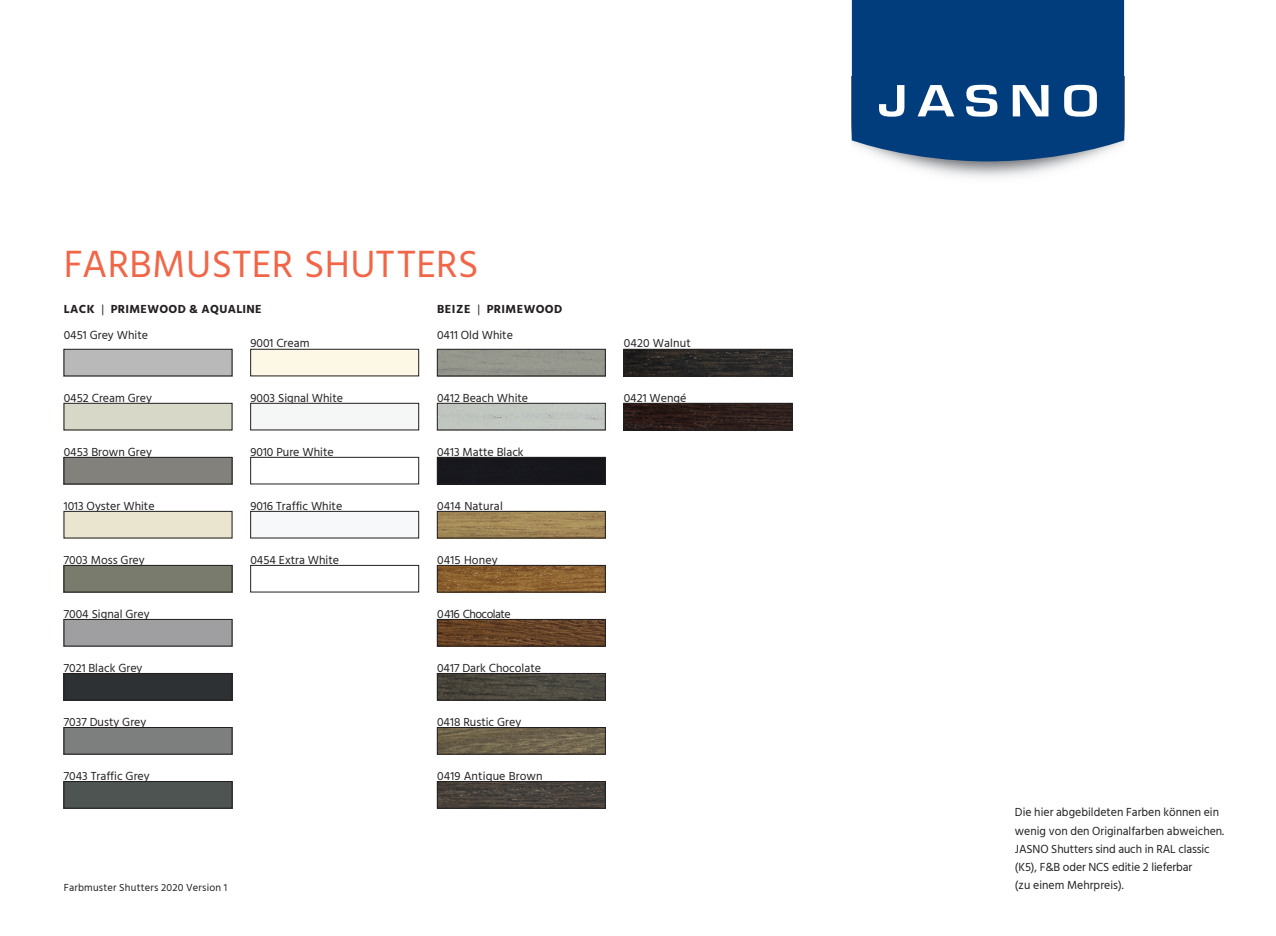
<style>
.page{position:relative;width:1276px;height:936px;background:#fff}
.page>*{position:absolute;margin:0;border:0;box-sizing:border-box;transform-origin:0 0}
.Heading{font:39px "Hind";letter-spacing:.01em;color:#f26648}
.Stalen{font:12px/18px "Hind";color:#231f20}
.Stalen_Heading{font:700 12px/25.8px "Hind";letter-spacing:.025em;color:#231f20}
.Stalen-2{font:700 12px/25.8px "Hind";letter-spacing:.035em;color:#231f20}
.Stalen-3{font:12px "Hind";letter-spacing:-.045em;color:#231f20}
.t1{font:10.5px "Hind";letter-spacing:.02em;color:#231f20}
.s1{font-weight:400}
</style>
<div class="page">
<img style="left:894px;top:161px;width:189px;height:17px">
<svg style="left:852px;top:0;width:272px;height:161px;background:#194f89"></svg>
<div style="left:64px;top:349px;width:168px;height:27px;border:1px solid #231f20"></div>
<div style="left:250px;top:349px;width:169px;height:27px;border:1px solid #231f20"></div>
<div style="left:64px;top:403px;width:168px;height:27px;border:1px solid #231f20"></div>
<div style="left:250px;top:403px;width:169px;height:27px;border:1px solid #231f20"></div>
<div style="left:64px;top:457px;width:168px;height:27px;border:1px solid #231f20"></div>
<div style="left:250px;top:457px;width:169px;height:27px;border:1px solid #231f20"></div>
<div style="left:64px;top:511px;width:168px;height:27px;border:1px solid #231f20"></div>
<div style="left:250px;top:511px;width:169px;height:27px;border:1px solid #231f20"></div>
<div style="left:64px;top:565px;width:168px;height:27px;border:1px solid #231f20"></div>
<div style="left:64px;top:619px;width:168px;height:27px;border:1px solid #231f20"></div>
<div style="left:66px;top:675px;width:164px;height:23px;background:#2d3134"></div>
<div style="left:64px;top:673px;width:168px;height:27px;border:1px solid #231f20"></div>
<div style="left:64px;top:727px;width:168px;height:27px;border:1px solid #231f20"></div>
<div style="left:66px;top:783px;width:164px;height:23px;background:#4e5451"></div>
<div style="left:64px;top:781px;width:168px;height:27px;border:1px solid #231f20"></div>
<div style="left:439px;top:351px;width:164px;height:23px;background:#95968d"></div>
<div style="left:437px;top:349px;width:168px;height:27px;border:1px solid #231f20"></div>
<img style="left:626px;top:351px;width:164px;height:23px">
<div style="left:624px;top:349px;width:168px;height:27px;border:1px solid #231f20"></div>
<div style="left:439px;top:405px;width:164px;height:23px;background:#c1c7c1"></div>
<div style="left:437px;top:403px;width:168px;height:27px;border:1px solid #231f20"></div>
<img style="left:626px;top:405px;width:164px;height:23px">
<div style="left:624px;top:403px;width:168px;height:27px;border:1px solid #231f20"></div>
<div style="left:439px;top:459px;width:164px;height:23px;background:#17171c"></div>
<div style="left:437px;top:457px;width:168px;height:27px;border:1px solid #231f20"></div>
<img style="left:439px;top:513px;width:164px;height:23px">
<div style="left:437px;top:511px;width:168px;height:27px;border:1px solid #231f20"></div>
<img style="left:439px;top:567px;width:164px;height:23px">
<div style="left:437px;top:565px;width:168px;height:27px;border:1px solid #231f20"></div>
<img style="left:439px;top:621px;width:164px;height:23px">
<div style="left:437px;top:619px;width:168px;height:27px;border:1px solid #231f20"></div>
<img style="left:439px;top:675px;width:164px;height:23px">
<div style="left:437px;top:673px;width:168px;height:27px;border:1px solid #231f20"></div>
<img style="left:439px;top:729px;width:164px;height:23px">
<div style="left:437px;top:727px;width:168px;height:27px;border:1px solid #231f20"></div>
<img style="left:439px;top:783px;width:164px;height:23px">
<div style="left:437px;top:781px;width:168px;height:27px;border:1px solid #231f20"></div>
<div style="left:250px;top:565px;width:169px;height:27px;border:1px solid #231f20"></div>
<p class="Heading" style="left:64px;top:238px;width:416px">FARBMUSTER SHUTTERS</p>
<p class="Stalen_Heading" style="left:64px;top:296px;width:199px">LACK <span class="s1">|</span> PRIMEWOOD &amp; AQUALINE<br><span class="s1">0451 Grey White</span></p>
<p class="Stalen-2" style="left:437px;top:296px;width:127px">BEIZE <span class="s1">|</span> PRIMEWOOD<br><span class="s1">0411 Old White</span></p>
<p class="Stalen" style="left:250px;top:335px;width:61px">9001 Cream</p>
<p class="Stalen" style="left:624px;top:335px;width:69px">0420 Walnut</p>
<p class="Stalen" style="left:64px;top:389px;width:90px">0452 Cream Grey</p>
<p class="Stalen" style="left:250px;top:389px;width:94px">9003 Signal White</p>
<p class="Stalen" style="left:437px;top:389px;width:93px">0412 Beach White</p>
<p class="Stalen" style="left:624px;top:389px;width:64px">0421 Wengé</p>
<p class="Stalen" style="left:64px;top:443px;width:90px">0453 Brown Grey</p>
<p class="Stalen" style="left:250px;top:443px;width:85px">9010 Pure White</p>
<p class="Stalen" style="left:437px;top:443px;width:88px">0413 Matte Black</p>
<p class="Stalen" style="left:64px;top:497px;width:92px">1013 Oyster White</p>
<p class="Stalen" style="left:250px;top:497px;width:93px">9016 Traffic White</p>
<p class="Stalen" style="left:437px;top:497px;width:67px">0414 Natural</p>
<p class="Stalen" style="left:64px;top:551px;width:82px">7003 Moss Grey</p>
<p class="Stalen" style="left:250px;top:551px;width:90px">0454 Extra White</p>
<p class="Stalen" style="left:437px;top:551px;width:62px">0415 Honey</p>
<p class="Stalen" style="left:64px;top:605px;width:87px">7004 Signal Grey</p>
<p class="Stalen-3" style="left:437px;top:605px;width:75px">0416 Chocolate</p>
<p class="Stalen" style="left:64px;top:659px;width:80px">7021 Black Grey</p>
<p class="Stalen" style="left:437px;top:659px;width:105px">0417 Dark Chocolate</p>
<p class="Stalen" style="left:64px;top:713px;width:84px">7037 Dusty Grey</p>
<p class="Stalen" style="left:437px;top:713px;width:86px">0418 Rustic Grey</p>
<p class="Stalen" style="left:64px;top:767px;width:87px">7043 Traffic Grey</p>
<p class="Stalen" style="left:437px;top:767px;width:107px">0419 Antique Brown</p>
<p class="Stalen" style="left:1015px;top:804px;width:211px">Die hier abgebildeten Farben können ein wenig von den Originalfarben abweichen.<br>JASNO Shutters sind auch in RAL classic (K5), F&amp;B oder NCS editie 2 lieferbar</p>
<p class="t1" style="left:64px;top:880px;width:165px">Farbmuster Shutters 2020 Version 1</p>
<p class="Stalen" style="left:1015px;top:876px;width:110px">(zu einem Mehrpreis).</p>
</div>
